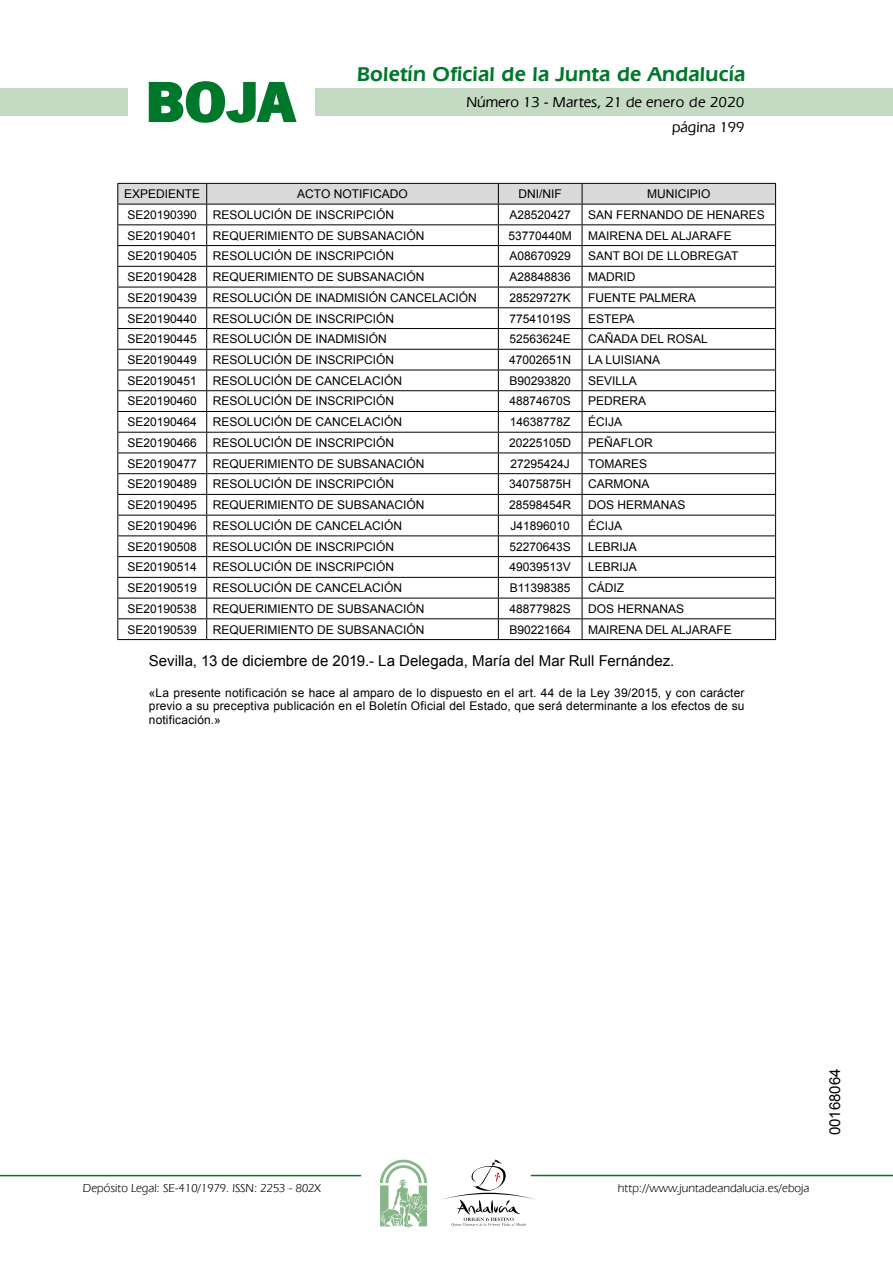
<style>
.page{position:relative;width:893px;height:1263px;background:#fff}
.page>*{position:absolute;margin:0;border:0;box-sizing:border-box;transform-origin:0 0}
.t1{font:700 57.75px "News Got T";color:#00782c;scale:1.14 1}
.t2{font:600 21px "Eras IT Cby BT";letter-spacing:.01em;color:#00782c}
.t3{font:15px "Arial";color:#000}
.t4{font:500 15px/24.5px "Eras IT Cby BT";color:#000;text-align:right}
.t5{font:12px/13.5px "Arial";color:#000;text-align:justify}
.t6{font:12px "Eras IT Cby BT";color:#000}
</style>
<div class="page">
<div style="left:315px;top:88px;width:577px;height:28px;background:#c5dac3"></div>
<div style="left:0;top:88px;width:128px;height:28px;background:#c5dac3"></div>
<hr style="left:0;top:1175px;width:361px;height:1px;background:#00782c">
<hr style="left:531px;top:1175px;width:361px;height:1px;background:#00782c">
<svg style="left:148px;top:81px;width:149px;height:42px"></svg>
<svg style="left:380px;top:1159px;width:47px;height:68px"></svg>
<svg style="left:442px;top:1159px;width:100px;height:67px"></svg>
<svg style="left:117px;top:183px;width:659px;height:456px"></svg>
<hr style="left:117px;top:639px;width:90px;height:1px;background:#000">
<hr style="left:207px;top:639px;width:291px;height:1px;background:#000">
<hr style="left:498px;top:639px;width:84px;height:1px;background:#000">
<hr style="left:582px;top:639px;width:194px;height:1px;background:#000">
<h1 class="t1" style="left:145px;top:68px;width:133px">BOJA</h1>
<h2 class="t2" style="left:357px;top:62px;width:390px">Boletín Oficial de la Junta de Andalucía</h2>
<p class="t4" style="left:466px;top:90px;width:279px">Número 13 - Martes, 21 de enero de 2020 página 199</p>
<p class="t5" style="left:124px;top:187px;width:78px">EXPEDIENTE</p>
<p class="t5" style="left:297px;top:187px;width:112px">ACTO NOTIFICADO</p>
<p class="t5" style="left:518px;top:187px;width:45px">DNI/NIF</p>
<p class="t5" style="left:647px;top:187px;width:65px">MUNICIPIO</p>
<p class="t5" style="left:127px;top:208px;width:71px">SE20190390</p>
<p class="t5" style="left:213px;top:208px;width:183px">RESOLUCIÓN DE INSCRIPCIÓN</p>
<p class="t5" style="left:509px;top:208px;width:63px">A28520427</p>
<p class="t5" style="left:588px;top:208px;width:178px">SAN FERNANDO DE HENARES</p>
<p class="t5" style="left:127px;top:229px;width:71px">SE20190401</p>
<p class="t5" style="left:213px;top:229px;width:213px">REQUERIMIENTO DE SUBSANACIÓN</p>
<p class="t5" style="left:508px;top:229px;width:65px">53770440M</p>
<p class="t5" style="left:588px;top:229px;width:145px">MAIRENA DEL ALJARAFE</p>
<p class="t5" style="left:127px;top:249px;width:71px">SE20190405</p>
<p class="t5" style="left:213px;top:249px;width:183px">RESOLUCIÓN DE INSCRIPCIÓN</p>
<p class="t5" style="left:509px;top:249px;width:63px">A08670929</p>
<p class="t5" style="left:588px;top:249px;width:152px">SANT BOI DE LLOBREGAT</p>
<p class="t5" style="left:127px;top:270px;width:71px">SE20190428</p>
<p class="t5" style="left:213px;top:270px;width:213px">REQUERIMIENTO DE SUBSANACIÓN</p>
<p class="t5" style="left:509px;top:270px;width:63px">A28848836</p>
<p class="t5" style="left:588px;top:270px;width:49px">MADRID</p>
<p class="t5" style="left:127px;top:291px;width:71px">SE20190439</p>
<p class="t5" style="left:213px;top:291px;width:266px">RESOLUCIÓN DE INADMISIÓN CANCELACIÓN</p>
<p class="t5" style="left:509px;top:291px;width:63px">28529727K</p>
<p class="t5" style="left:588px;top:291px;width:109px">FUENTE PALMERA</p>
<p class="t5" style="left:127px;top:312px;width:71px">SE20190440</p>
<p class="t5" style="left:213px;top:312px;width:183px">RESOLUCIÓN DE INSCRIPCIÓN</p>
<p class="t5" style="left:509px;top:312px;width:63px">77541019S</p>
<p class="t5" style="left:588px;top:312px;width:48px">ESTEPA</p>
<p class="t5" style="left:127px;top:332px;width:71px">SE20190445</p>
<p class="t5" style="left:213px;top:332px;width:176px">RESOLUCIÓN DE INADMISIÓN</p>
<p class="t5" style="left:509px;top:332px;width:63px">52563624E</p>
<p class="t5" style="left:588px;top:332px;width:121px">CAÑADA DEL ROSAL</p>
<p class="t5" style="left:127px;top:353px;width:71px">SE20190449</p>
<p class="t5" style="left:213px;top:353px;width:183px">RESOLUCIÓN DE INSCRIPCIÓN</p>
<p class="t5" style="left:509px;top:353px;width:64px">47002651N</p>
<p class="t5" style="left:588px;top:353px;width:74px">LA LUISIANA</p>
<p class="t5" style="left:127px;top:374px;width:71px">SE20190451</p>
<p class="t5" style="left:213px;top:374px;width:191px">RESOLUCIÓN DE CANCELACIÓN</p>
<p class="t5" style="left:509px;top:374px;width:63px">B90293820</p>
<p class="t5" style="left:588px;top:374px;width:50px">SEVILLA</p>
<p class="t5" style="left:127px;top:395px;width:71px">SE20190460</p>
<p class="t5" style="left:213px;top:395px;width:183px">RESOLUCIÓN DE INSCRIPCIÓN</p>
<p class="t5" style="left:509px;top:395px;width:63px">48874670S</p>
<p class="t5" style="left:588px;top:395px;width:60px">PEDRERA</p>
<p class="t5" style="left:127px;top:415px;width:71px">SE20190464</p>
<p class="t5" style="left:213px;top:415px;width:191px">RESOLUCIÓN DE CANCELACIÓN</p>
<p class="t5" style="left:510px;top:415px;width:62px">14638778Z</p>
<p class="t5" style="left:588px;top:415px;width:36px">ÉCIJA</p>
<p class="t5" style="left:127px;top:436px;width:71px">SE20190466</p>
<p class="t5" style="left:213px;top:436px;width:183px">RESOLUCIÓN DE INSCRIPCIÓN</p>
<p class="t5" style="left:509px;top:436px;width:64px">20225105D</p>
<p class="t5" style="left:588px;top:436px;width:66px">PEÑAFLOR</p>
<p class="t5" style="left:127px;top:457px;width:71px">SE20190477</p>
<p class="t5" style="left:213px;top:457px;width:213px">REQUERIMIENTO DE SUBSANACIÓN</p>
<p class="t5" style="left:510px;top:457px;width:61px">27295424J</p>
<p class="t5" style="left:588px;top:457px;width:61px">TOMARES</p>
<p class="t5" style="left:127px;top:478px;width:71px">SE20190489</p>
<p class="t5" style="left:213px;top:478px;width:183px">RESOLUCIÓN DE INSCRIPCIÓN</p>
<p class="t5" style="left:509px;top:478px;width:64px">34075875H</p>
<p class="t5" style="left:588px;top:478px;width:63px">CARMONA</p>
<p class="t5" style="left:127px;top:498px;width:71px">SE20190495</p>
<p class="t5" style="left:213px;top:498px;width:213px">REQUERIMIENTO DE SUBSANACIÓN</p>
<p class="t5" style="left:509px;top:498px;width:64px">28598454R</p>
<p class="t5" style="left:588px;top:498px;width:99px">DOS HERMANAS</p>
<p class="t5" style="left:127px;top:519px;width:71px">SE20190496</p>
<p class="t5" style="left:213px;top:519px;width:191px">RESOLUCIÓN DE CANCELACIÓN</p>
<p class="t5" style="left:510px;top:519px;width:61px">J41896010</p>
<p class="t5" style="left:588px;top:519px;width:36px">ÉCIJA</p>
<p class="t5" style="left:127px;top:540px;width:71px">SE20190508</p>
<p class="t5" style="left:213px;top:540px;width:183px">RESOLUCIÓN DE INSCRIPCIÓN</p>
<p class="t5" style="left:509px;top:540px;width:63px">52270643S</p>
<p class="t5" style="left:588px;top:540px;width:50px">LEBRIJA</p>
<p class="t5" style="left:127px;top:561px;width:71px">SE20190514</p>
<p class="t5" style="left:213px;top:561px;width:183px">RESOLUCIÓN DE INSCRIPCIÓN</p>
<p class="t5" style="left:509px;top:561px;width:63px">49039513V</p>
<p class="t5" style="left:588px;top:561px;width:50px">LEBRIJA</p>
<p class="t5" style="left:127px;top:581px;width:71px">SE20190519</p>
<p class="t5" style="left:213px;top:581px;width:191px">RESOLUCIÓN DE CANCELACIÓN</p>
<p class="t5" style="left:510px;top:581px;width:62px">B11398385</p>
<p class="t5" style="left:588px;top:581px;width:37px">CÁDIZ</p>
<p class="t5" style="left:127px;top:602px;width:71px">SE20190538</p>
<p class="t5" style="left:213px;top:602px;width:213px">REQUERIMIENTO DE SUBSANACIÓN</p>
<p class="t5" style="left:509px;top:602px;width:63px">48877982S</p>
<p class="t5" style="left:588px;top:602px;width:98px">DOS HERNANAS</p>
<p class="t5" style="left:127px;top:623px;width:71px">SE20190539</p>
<p class="t5" style="left:213px;top:623px;width:213px">REQUERIMIENTO DE SUBSANACIÓN</p>
<p class="t5" style="left:509px;top:623px;width:63px">B90221664</p>
<p class="t5" style="left:588px;top:623px;width:145px">MAIRENA DEL ALJARAFE</p>
<p class="t3" style="left:149px;top:651px;width:527px">Sevilla, 13 de diciembre de 2019.- La Delegada, María del Mar Rull Fernández.</p>
<p class="t5" style="left:149px;top:686px;width:597px">«La presente notificación se hace al amparo de lo dispuesto en el art. 44 de la Ley 39/2015, y con carácter previo a su preceptiva publicación en el Boletín Oficial del Estado, que será determinante a los efectos de su notificación.»</p>
<p class="t6" style="left:83px;top:1181px;width:239px">Depósito Legal: SE-410/1979. ISSN: 2253 - 802X</p>
<p class="t6" style="left:618px;top:1181px;width:193px">http://www.juntadeandalucia.es/eboja</p>
<p class="t3" style="left:825px;top:1135px;width:68px;rotate:-90deg">00168064</p>
</div>
